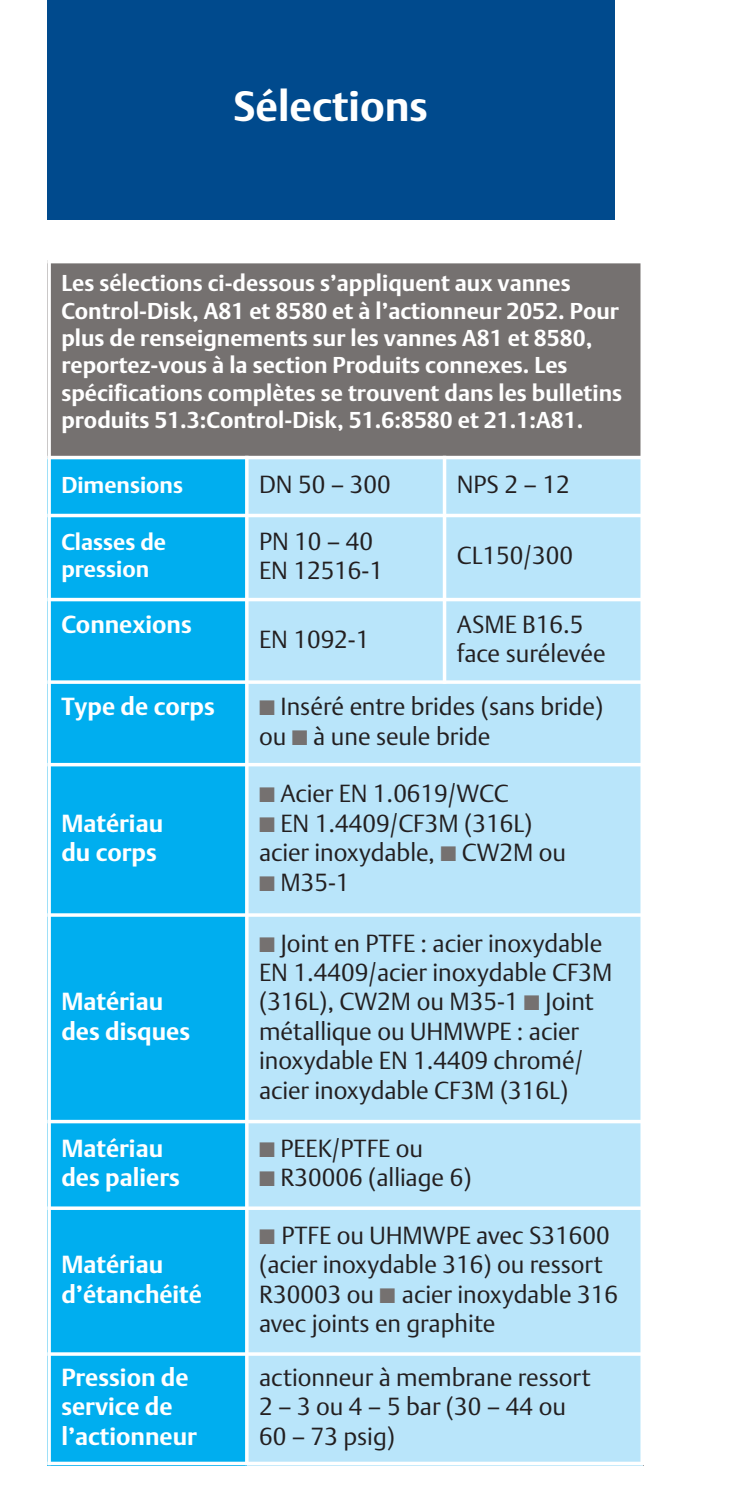
<style>
.page{position:relative;width:756px;height:1512px;background:#fff}
.page>*{position:absolute;margin:0;border:0;box-sizing:border-box;transform-origin:0 0}
.t1{font:700 42px "DTL Argo T";color:#fff}
.t2{font:24.5px/29.4px "DTL Argo T Light";color:#231f20}
.t3{font:700 24.5px/29.4px "DTL Argo T";color:#fff}
.t4{font:700 22.75px/27.3px "DTL Argo T";color:#fff}
.s1{color:#757170}
</style>
<div class="page">
<div style="left:47px;top:0;width:567px;height:220px;background:#004a8d"></div>
<div style="left:47px;top:260px;width:595px;height:198px;background:#757170"></div>
<div style="left:47px;top:458px;width:200px;height:58px;background:#00aeef"></div>
<div style="left:247px;top:458px;width:198px;height:58px;background:#b9e5fa"></div>
<div style="left:445px;top:458px;width:199px;height:58px;background:#b9e5fa"></div>
<div style="left:47px;top:516px;width:200px;height:84px;background:#00aeef"></div>
<div style="left:247px;top:516px;width:198px;height:84px;background:#b9e5fa"></div>
<div style="left:445px;top:516px;width:199px;height:84px;background:#b9e5fa"></div>
<div style="left:47px;top:600px;width:200px;height:82px;background:#00aeef"></div>
<div style="left:247px;top:600px;width:198px;height:82px;background:#b9e5fa"></div>
<div style="left:445px;top:600px;width:199px;height:82px;background:#b9e5fa"></div>
<div style="left:47px;top:682px;width:200px;height:83px;background:#00aeef"></div>
<div style="left:247px;top:682px;width:395px;height:83px;background:#b9e5fa"></div>
<div style="left:47px;top:765px;width:200px;height:150px;background:#00aeef"></div>
<div style="left:247px;top:765px;width:395px;height:150px;background:#b9e5fa"></div>
<div style="left:47px;top:915px;width:200px;height:207px;background:#00aeef"></div>
<div style="left:247px;top:915px;width:395px;height:207px;background:#b9e5fa"></div>
<div style="left:47px;top:1122px;width:200px;height:86px;background:#00aeef"></div>
<div style="left:247px;top:1122px;width:395px;height:86px;background:#b9e5fa"></div>
<div style="left:47px;top:1208px;width:200px;height:146px;background:#00aeef"></div>
<div style="left:247px;top:1208px;width:395px;height:146px;background:#b9e5fa"></div>
<div style="left:47px;top:1354px;width:200px;height:111px;background:#00aeef"></div>
<div style="left:247px;top:1354px;width:395px;height:111px;background:#b9e5fa"></div>
<svg style="left:47px;top:263px;width:4px;height:1199px;background:#e1f3fa"></svg>
<svg style="left:245px;top:459px;width:4px;height:1003px;background:#f2fafd"></svg>
<hr style="left:443px;top:456px;width:3px;height:228px;background:#fff">
<svg style="left:640px;top:263px;width:4px;height:1199px;fill:#fff"></svg>
<hr style="left:47px;top:260px;width:597px;height:3px;background:#fff">
<hr style="left:47px;top:456px;width:597px;height:3px;background:#fff">
<hr style="left:47px;top:514px;width:597px;height:3px;background:#fff">
<hr style="left:47px;top:598px;width:597px;height:3px;background:#fff">
<svg style="left:47px;top:680px;width:597px;height:4px;background:#eef9fd"></svg>
<hr style="left:47px;top:763px;width:597px;height:3px;background:#fff">
<svg style="left:47px;top:913px;width:597px;height:4px;background:#eef9fd"></svg>
<hr style="left:47px;top:1120px;width:597px;height:3px;background:#fff">
<svg style="left:47px;top:1206px;width:597px;height:4px;background:#eef9fd"></svg>
<svg style="left:47px;top:1352px;width:597px;height:4px;background:#eef9fd"></svg>
<hr style="left:47px;top:1462px;width:597px;height:3px;background:#fff">
<h1 class="t1" style="left:234px;top:82px;width:196px">Sélections</h1>
<p class="t4" style="left:61px;top:270px;width:562px">Les sélections ci-dessous s’appliquent aux vannes Control-Disk, A81 et 8580 et à l’actionneur 2052. Pour plus de renseignements sur les vannes A81 et 8580, reportez-vous à la section Produits connexes. Les spécifications complètes se trouvent dans les bulletins produits 51.3:Control-Disk, 51.6:8580 et 21.1:A81.</p>
<p class="t4" style="left:61px;top:471px;width:123px">Dimensions</p>
<p class="t2" style="left:259px;top:470px;width:133px">DN 50 — 300</p>
<p class="t2" style="left:457px;top:470px;width:115px">NPS2 —12</p>
<p class="t4" style="left:61px;top:529px;width:106px">Classes de pression</p>
<p class="t2" style="left:259px;top:526px;width:126px">PN 10 — 40<br>EN 12516-1</p>
<p class="t2" style="left:457px;top:541px;width:118px">CL150/300</p>
<p class="t3" style="left:61px;top:610px;width:132px">Connexions</p>
<p class="t2" style="left:259px;top:624px;width:112px">EN 1092-1</p>
<p class="t2" style="left:457px;top:610px;width:151px">ASME B16.5 face surélevée</p>
<p class="t3" style="left:61px;top:692px;width:155px">Type de corps</p>
<p class="t2" style="left:259px;top:692px;width:346px"><span class="s1">■</span> Inséré entre brides (sans bride) ou <span class="s1">■</span> à une seule bride</p>
<p class="t3" style="left:61px;top:809px;width:103px">Matériau du corps</p>
<p class="t3" style="left:61px;top:987px;width:130px">Matériau des disques</p>
<p class="t2" style="left:259px;top:779px;width:251px"><span class="s1">■</span> Acier EN 1.0619/WCC</p>
<p class="t2" style="left:259px;top:809px;width:309px"><span class="s1">■</span> EN 1.4409/CF3M (316L) acier inoxydable, <span class="s1">■</span> CW2M ou</p>
<p class="t2" style="left:259px;top:868px;width:92px"><span class="s1">■</span> M35-1</p>
<p class="t2" style="left:259px;top:928px;width:355px"><span class="s1">■</span> Joint en PTFE : acier inoxydable<br>EN 1.4409/acier inoxydable CF3M (316L), CW2M ou M35-1 <span class="s1">■</span> Joint métallique ou UHMWPE : acier inoxydable EN 1.4409 chromé/ acier inoxydable CF3M (316L)</p>
<p class="t3" style="left:61px;top:1134px;width:120px">Matériau des paliers</p>
<p class="t2" style="left:259px;top:1134px;width:166px"><span class="s1">■</span> PEEK/PTFE ou</p>
<p class="t2" style="left:259px;top:1163px;width:214px"><span class="s1">■</span> R30006 (alliage 6)</p>
<p class="t3" style="left:61px;top:1250px;width:142px">Matériau d’étanchéité</p>
<p class="t2" style="left:259px;top:1221px;width:360px"><span class="s1">■</span> PTFE ou UHMWPE avec S31600 (acier inoxydable 316) ou ressort<br>R30003 ou <span class="s1">■</span> acier inoxydable 316 avec joints en graphite</p>
<p class="t3" style="left:61px;top:1363px;width:137px">Pression de service de l’actionneur</p>
<p class="t2" style="left:259px;top:1363px;width:333px">actionneur à membrane ressort<br>2—3ou4—5bar(30—44ou<br>60 — 73 psig)</p>
</div>
